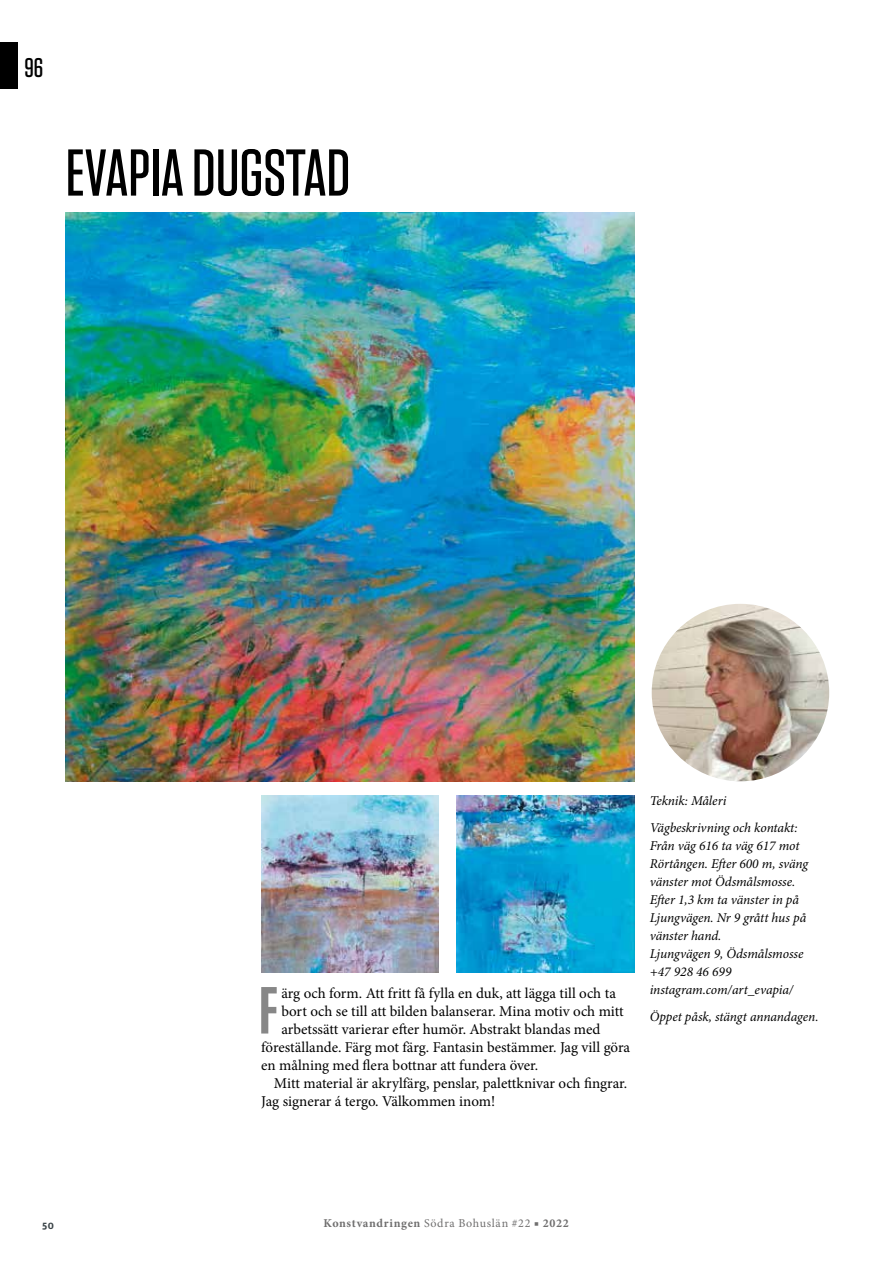
<style>
.page{position:relative;width:893px;height:1263px;background:#fff}
.page>*{position:absolute;margin:0;border:0;box-sizing:border-box;transform-origin:0 0}
.t1{font:600 66.45px "Tungsten";color:#878787}
.t2{font:500 66px "Tungsten";color:#000}
.t3{font:500 27px "Tungsten";color:#000}
.t4{font:15px "Minion Pro";color:#000}
.t5{font:italic 13.5px/18px "Minion Pro";letter-spacing:-.01em;color:#000}
.t6{font:700 12px "Minion Pro";letter-spacing:.05em;color:#706f6f}
.t7{font:700 9.75px "Unit";color:#3b4448}
.s1{font-weight:400}
</style>
<div class="page">
<div style="left:0;top:43px;width:17px;height:46px;background:#000"></div>
<img style="left:652px;top:604px;width:177px;height:177px;border-radius:89px">
<img style="left:66px;top:213px;width:568px;height:568px">
<img style="left:457px;top:795px;width:177px;height:177px">
<img style="left:261px;top:795px;width:178px;height:177px">
<h3 class="t3" style="left:24px;top:53px;width:20px">96</h3>
<h2 class="t2" style="left:66px;top:138px;width:286px">EVAPIA DUGSTAD</h2>
<h1 class="t1" style="left:259px;top:975px;width:20px">F</h1>
<p class="t4" style="left:281px;top:983px;width:336px">ärg och form. Att fritt få fylla en duk, att lägga till och ta</p>
<p class="t4" style="left:281px;top:1001px;width:344px">bort och se till att bilden balanserar. Mina motiv och mitt</p>
<p class="t4" style="left:281px;top:1019px;width:321px">arbetssätt varierar efter humör. Abstrakt blandas med</p>
<p class="t4" style="left:261px;top:1037px;width:370px">föreställande. Färg mot färg. Fantasin bestämmer. Jag vill göra</p>
<p class="t4" style="left:261px;top:1055px;width:279px">en målning med flera bottnar att fundera över.</p>
<p class="t4" style="left:274px;top:1073px;width:355px">Mitt material är akrylfärg, penslar, palettknivar och fingrar.</p>
<p class="t4" style="left:261px;top:1091px;width:236px">Jag signerar á tergo. Välkommen inom!</p>
<p class="t5" style="left:650px;top:788px;width:149px;line-height:27px">Teknik: Måleri<br>Vägbeskrivning och kontakt:</p>
<p class="t5" style="left:650px;top:837px;width:160px">Från väg 616 ta väg 617 mot<br>Rörtången. Efter 600 m, sväng vänster mot Ödsmålsmosse.<br>Efter 1,3 km ta vänster in på<br>Ljungvägen. Nr 9 grått hus på vänster hand.<br>Ljungvägen 9, Ödsmålsmosse +47 928 46 699 instagram.com/art_evapia/</p>
<p class="t5" style="left:650px;top:1008px;width:170px">Öppet påsk, stängt annandagen.</p>
<p class="t7" style="left:42px;top:1219px;width:13px">50</p>
<p class="t6" style="left:323px;top:1215px;width:247px">Konstvandringen <span class="s1">Södra Bohuslän #22 ■</span> 2022</p>
</div>
